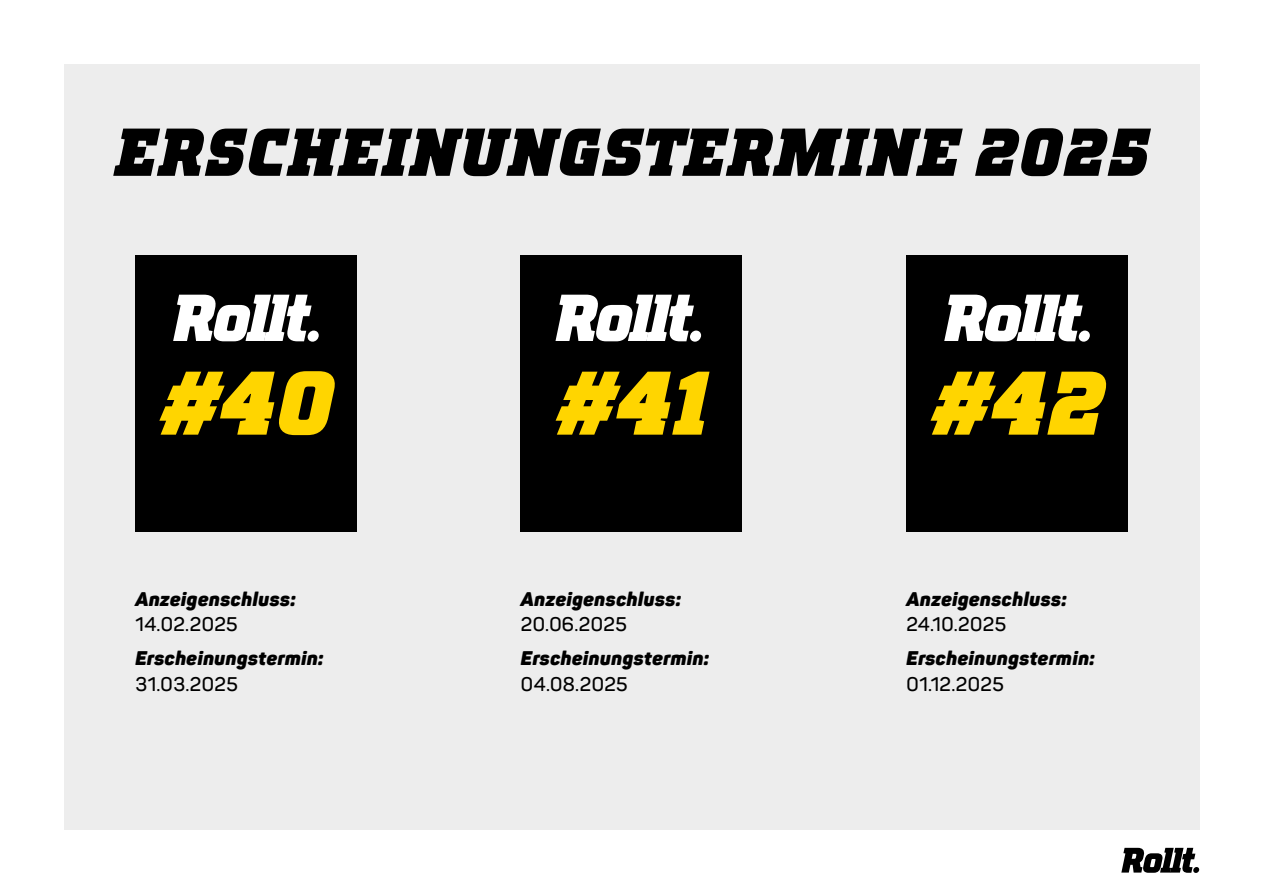
<style>
.page{position:relative;width:1263px;height:893px;background:#fff}
.page>*{position:absolute;margin:0;border:0;box-sizing:border-box;transform-origin:0 0}
.t1{font:italic 900 90px "TT Polls";color:#ffd500}
.t2{font:italic 900 67.5px "TT Polls";color:#000}
.t3{font:italic 900 19.5px "Panton";letter-spacing:.02em;color:#000}
.t4{font:600 19.5px "Panton";letter-spacing:.02em;color:#000}
</style>
<div class="page">
<svg style="left:1121px;top:848px;width:78px;height:25px"></svg>
<div style="left:64px;top:64px;width:1135px;height:765px;background:#ededed"></div>
<div style="left:135px;top:255px;width:221px;height:276px;background:#000"></div>
<div style="left:521px;top:255px;width:221px;height:276px;background:#000"></div>
<div style="left:906px;top:255px;width:221px;height:276px;background:#000"></div>
<svg style="left:173px;top:295px;width:139px;height:46px"></svg>
<div style="left:308px;top:331px;width:11px;height:11px;background:#fff;border-radius:5px"></div>
<svg style="left:555px;top:295px;width:139px;height:46px"></svg>
<div style="left:690px;top:331px;width:11px;height:11px;background:#fff;border-radius:5px"></div>
<svg style="left:944px;top:295px;width:139px;height:46px"></svg>
<div style="left:1079px;top:331px;width:11px;height:11px;background:#fff;border-radius:5px"></div>
<h2 class="t2" style="left:114px;top:109px;width:1037px">ERSCHEINUNGSTERMINE 2025</h2>
<h1 class="t1" style="left:158px;top:345px;width:178px">#40</h1>
<h1 class="t1" style="left:554px;top:345px;width:156px">#41</h1>
<h1 class="t1" style="left:929px;top:345px;width:178px">#42</h1>
<p class="t3" style="left:135px;top:586px;width:162px">Anzeigenschluss:</p>
<p class="t4" style="left:135px;top:612px;width:104px">14.02.2025</p>
<p class="t3" style="left:135px;top:645px;width:190px">Erscheinungstermin:</p>
<p class="t4" style="left:135px;top:672px;width:104px">31.03.2025</p>
<p class="t3" style="left:521px;top:586px;width:162px">Anzeigenschluss:</p>
<p class="t4" style="left:521px;top:612px;width:107px">20.06.2025</p>
<p class="t3" style="left:521px;top:646px;width:190px">Erscheinungstermin:</p>
<p class="t4" style="left:521px;top:672px;width:108px">04.08.2025</p>
<p class="t3" style="left:906px;top:586px;width:162px">Anzeigenschluss:</p>
<p class="t4" style="left:906px;top:612px;width:101px">24.10.2025</p>
<p class="t3" style="left:906px;top:646px;width:190px">Erscheinungstermin:</p>
<p class="t4" style="left:906px;top:672px;width:99px">01.12.2025</p>
</div>
